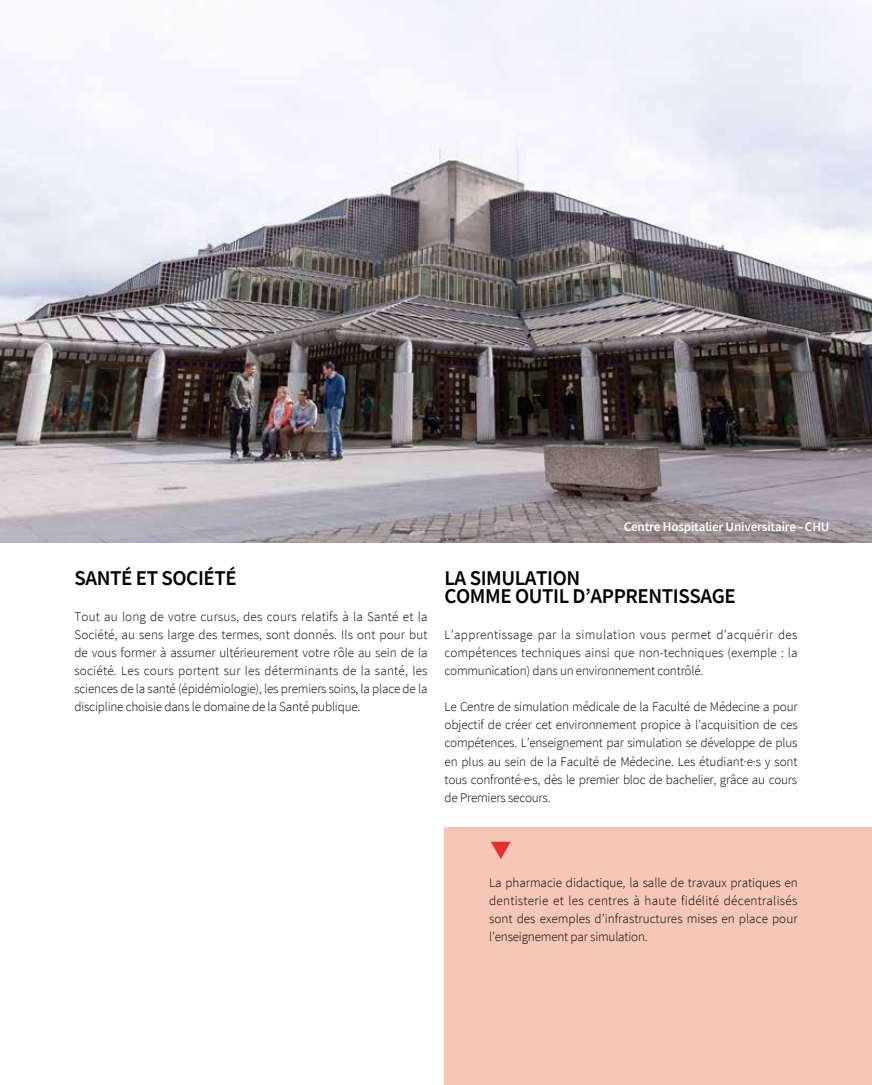
<style>
.page{position:relative;width:872px;height:1085px;background:#fff}
.page>*{position:absolute;margin:0;border:0;box-sizing:border-box;transform-origin:0 0}
.t1{font:600 21px/18px "Source Sans Pro";letter-spacing:-.02em;color:#000}
.t2{font:300 13.2px/18px "Source Sans Pro";letter-spacing:-.015em;color:#000;text-align:justify}
.t3{font:600 13.2px "Source Sans Pro";color:#fff}
</style>
<div class="page">
<div style="left:444px;top:827px;width:428px;height:257px;background:#f6c7b7"></div>
<img style="left:0;top:0;width:872px;height:542px">
<svg style="left:778px;top:46px;width:3px;height:8px"></svg>
<h1 class="t1" style="left:74px;top:569px;width:24px">SANTÉ</h1>
<h1 class="t1" style="left:136px;top:569px;width:49px">ET SOCIÉTÉ</h1>
<p class="t2" style="left:74px;top:608px;width:355px">Tout au long de votre cursus, des cours relatifs à la Santé et la Société, au sens large des termes, sont donnés. Ils ont pour but de vous former à assumer ultérieurement votre rôle au sein de la société. Les cours portent sur les déterminants de la santé, les sciences de la santé (épidémiologie), les premiers soins, la place de la discipline choisie dans le domaine de la Santé publique.</p>
<p class="t3" style="left:623px;top:518px;width:190px">Centre H ospitalier U niversitaire - CHU</p>
<h1 class="t1" style="left:444px;top:569px;width:83px">LA SIMULATION<br>COMME OUTIL</h1>
<h1 class="t1" style="left:572px;top:587px;width:30px">D’APPRENTI</h1>
<h1 class="t1" style="left:678px;top:587px;width:35px">SSAGE</h1>
<p class="t2" style="left:444px;top:626px;width:354px">L’apprentissage par la simulation vous permet d’acquérir des compétences techniques ainsi que non-techniques (exemple : la communication) dans un environnement contrôlé.</p>
<p class="t2" style="left:444px;top:698px;width:355px">Le Centre de simulation médicale de la Faculté de Médecine a pour objectif de créer cet environnement propice à l’acquisition de ces compétences. L’enseignement par simulation se développe de plus en plus au sein de la Faculté de Médecine. Les étudiant·e·s y sont tous confronté·e·s, dès le premier bloc de bachelier, grâce au cours de Premiers secours.</p>
<p class="t2" style="left:489px;top:873px;width:310px">La pharmacie didactique, la salle de travaux pratiques en dentisterie et les centres à haute fidélité décentralisés sont des exemples d’infrastructures mises en place pour l’enseignement par simulation.</p>
</div>
